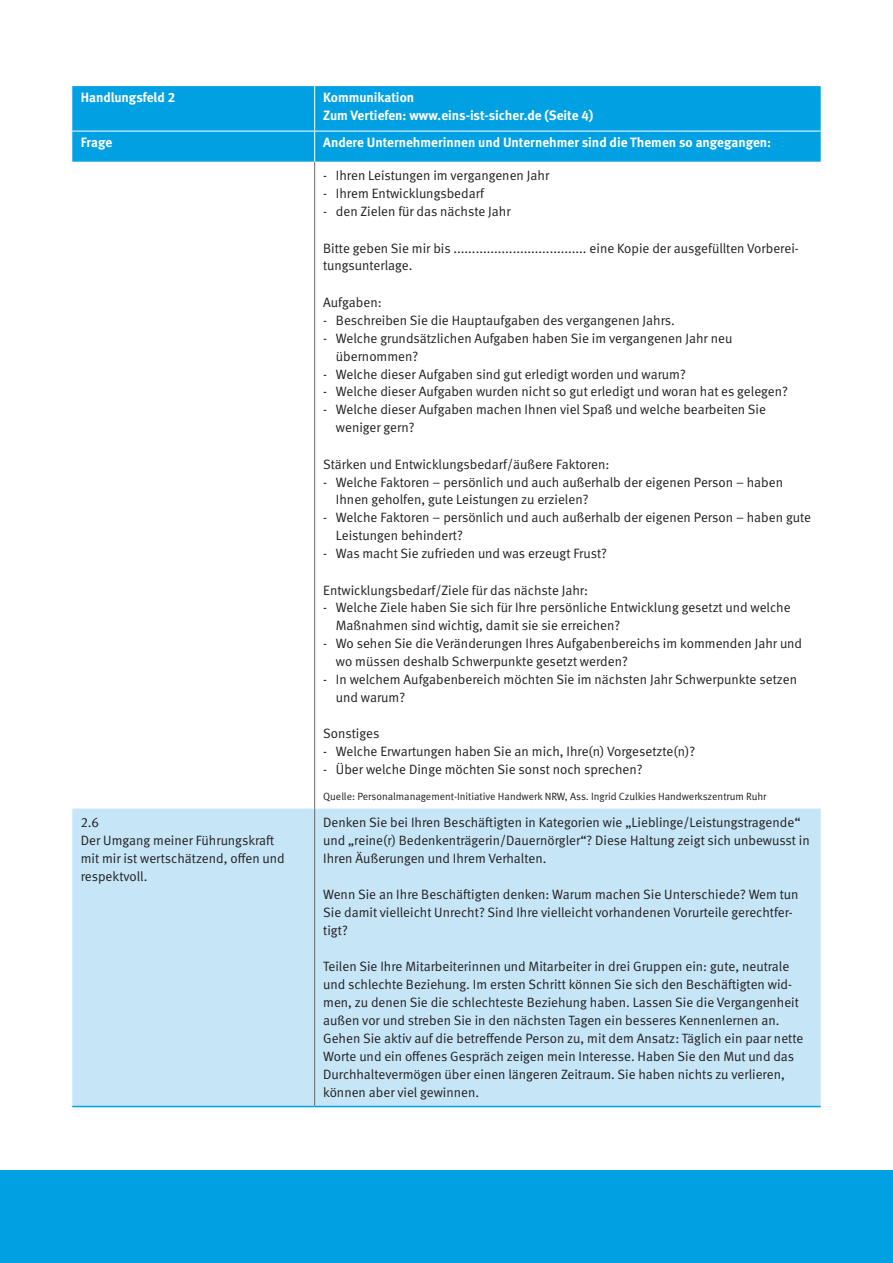
<style>
.page{position:relative;width:893px;height:1263px;background:#fff}
.page>*{position:absolute;margin:0;border:0;box-sizing:border-box;transform-origin:0 0}
.t1{font:13.5px/18px "DGUV Meta";color:#231f20}
.t2{font:700 13.5px/18px "DGUV Meta";color:#fff}
.t3{font:10.5px "DGUV Meta";color:#231f20}
</style>
<div class="page">
<div style="left:0;top:1170px;width:893px;height:93px;background:#00a1e3"></div>
<div style="left:72px;top:86px;width:749px;height:76px;background:#00a1e3"></div>
<div style="left:72px;top:808px;width:749px;height:298px;background:#c6e6f8"></div>
<hr style="left:314px;top:162px;width:1px;height:646px;background:#656a6b">
<hr style="left:314px;top:808px;width:1px;height:298px;background:#656a6b">
<hr style="left:72px;top:1106px;width:243px;height:1px;background:#00a1e3">
<hr style="left:315px;top:1106px;width:506px;height:1px;background:#00a1e3">
<hr style="left:314px;top:86px;width:1px;height:45px;background:#fff">
<hr style="left:72px;top:131px;width:243px;height:1px;background:#fff">
<hr style="left:315px;top:131px;width:506px;height:1px;background:#fff">
<hr style="left:314px;top:131px;width:1px;height:31px;background:#fff">
<p class="t2" style="left:81px;top:89px;width:96px">Handlungsfeld 2</p>
<p class="t2" style="left:323px;top:89px;width:271px">Kommunikation<br>Zum Vertiefen: www.eins-ist-sicher.de (Seite 4)</p>
<p class="t2" style="left:81px;top:134px;width:33px">Frage</p>
<p class="t2" style="left:323px;top:134px;width:449px">Andere Unternehmerinnen und Unternehmer sind die Themen so angegangen:</p>
<p class="t1" style="left:323px;top:167px;width:228px">- Ihren Leistungen im vergangenen Jahr</p>
<p class="t1" style="left:323px;top:185px;width:162px">- Ihrem Entwicklungsbedarf</p>
<p class="t1" style="left:323px;top:203px;width:189px">- den Zielen für das nächste Jahr</p>
<p class="t1" style="left:323px;top:239px;width:477px">Bitte geben Sie mir bis .................................... eine Kopie der ausgefüllten Vorberei&shy;tungsunterlage.</p>
<p class="t1" style="left:323px;top:293px;width:60px">Aufgaben:</p>
<p class="t1" style="left:323px;top:311px;width:353px">- Beschreiben Sie die Hauptaufgaben des vergangenen Jahrs.</p>
<p class="t1" style="left:336px;top:329px;width:398px;text-indent:-13px">- Welche grundsätzlichen Aufgaben haben Sie im vergangenen Jahr neu übernommen?</p>
<p class="t1" style="left:323px;top:365px;width:364px">- Welche dieser Aufgaben sind gut erledigt worden und warum?</p>
<p class="t1" style="left:323px;top:383px;width:466px">- Welche dieser Aufgaben wurden nicht so gut erledigt und woran hat es gelegen?</p>
<p class="t1" style="left:336px;top:401px;width:432px;text-indent:-13px">- Welche dieser Aufgaben machen Ihnen viel Spaß und welche bearbeiten Sie weniger gern?</p>
<p class="t1" style="left:323px;top:455px;width:288px">Stärken und Entwicklungsbedarf/äußere Faktoren:</p>
<p class="t1" style="left:336px;top:473px;width:449px;text-indent:-13px">- Welche Faktoren − persönlich und auch außerhalb der eigenen Person − haben<br>Ihnen geholfen, gute Leistungen zu erzielen?</p>
<p class="t1" style="left:336px;top:509px;width:477px;text-indent:-13px">- Welche Faktoren − persönlich und auch außerhalb der eigenen Person − haben gute<br>Leistungen behindert?</p>
<p class="t1" style="left:323px;top:545px;width:285px">- Was macht Sie zufrieden und was erzeugt Frust?</p>
<p class="t1" style="left:323px;top:581px;width:266px">Entwicklungsbedarf/Ziele für das nächste Jahr:</p>
<p class="t1" style="left:336px;top:599px;width:456px;text-indent:-13px">- Welche Ziele haben Sie sich für Ihre persönliche Entwicklung gesetzt und welche<br>Maßnahmen sind wichtig, damit sie sie erreichen?</p>
<p class="t1" style="left:336px;top:635px;width:468px;text-indent:-13px">- Wo sehen Sie die Veränderungen Ihres Aufgabenbereichs im kommenden Jahr und wo müssen deshalb Schwerpunkte gesetzt werden?</p>
<p class="t1" style="left:336px;top:671px;width:463px;text-indent:-13px">- In welchem Aufgabenbereich möchten Sie im nächsten Jahr Schwerpunkte setzen und warum?</p>
<p class="t1" style="left:323px;top:725px;width:58px">Sonstiges</p>
<p class="t1" style="left:323px;top:743px;width:373px">- Welche Erwartungen haben Sie an mich, Ihre(n) Vorgesetzte(n)?</p>
<p class="t1" style="left:323px;top:761px;width:321px">- Über welche Dinge möchten Sie sonst noch sprechen?</p>
<p class="t3" style="left:323px;top:790px;width:445px">Quelle: Personalmanagement-Initiative Handwerk NRW, Ass. Ingrid Czulkies Handwerkszentrum Ruhr</p>
<p class="t1" style="left:81px;top:814px;width:206px">2.6<br>Der Umgang meiner Führungskraft mit mir ist wertschätzend, offen und respektvoll.</p>
<p class="t1" style="left:323px;top:814px;width:488px">Denken Sie bei Ihren Beschäftigten in Kategorien wie „Lieblinge/Leistungstragende“ und „reine(r) Bedenkenträgerin/Dauernörgler“? Diese Haltung zeigt sich unbewusst in<br>Ihren Äußerungen und Ihrem Verhalten.</p>
<p class="t1" style="left:323px;top:886px;width:477px">Wenn Sie an Ihre Beschäftigten denken: Warum machen Sie Unterschiede? Wem tun<br>Sie damit vielleicht Unrecht? Sind Ihre vielleicht vorhandenen Vorurteile gerechtfer&shy;tigt?</p>
<p class="t1" style="left:323px;top:958px;width:482px">Teilen Sie Ihre Mitarbeiterinnen und Mitarbeiter in drei Gruppen ein: gute, neutrale und schlechte Beziehung. Im ersten Schritt können Sie sich den Beschäftigten wid&shy;men, zu denen Sie die schlechteste Beziehung haben. Lassen Sie die Vergangenheit außen vor und streben Sie in den nächsten Tagen ein besseres Kennenlernen an.<br>Gehen Sie aktiv auf die betreffende Person zu, mit dem Ansatz: Täglich ein paar nette Worte und ein offenes Gespräch zeigen mein Interesse. Haben Sie den Mut und das Durchhaltevermögen über einen längeren Zeitraum. Sie haben nichts zu verlieren, können aber viel gewinnen.</p>
</div>
